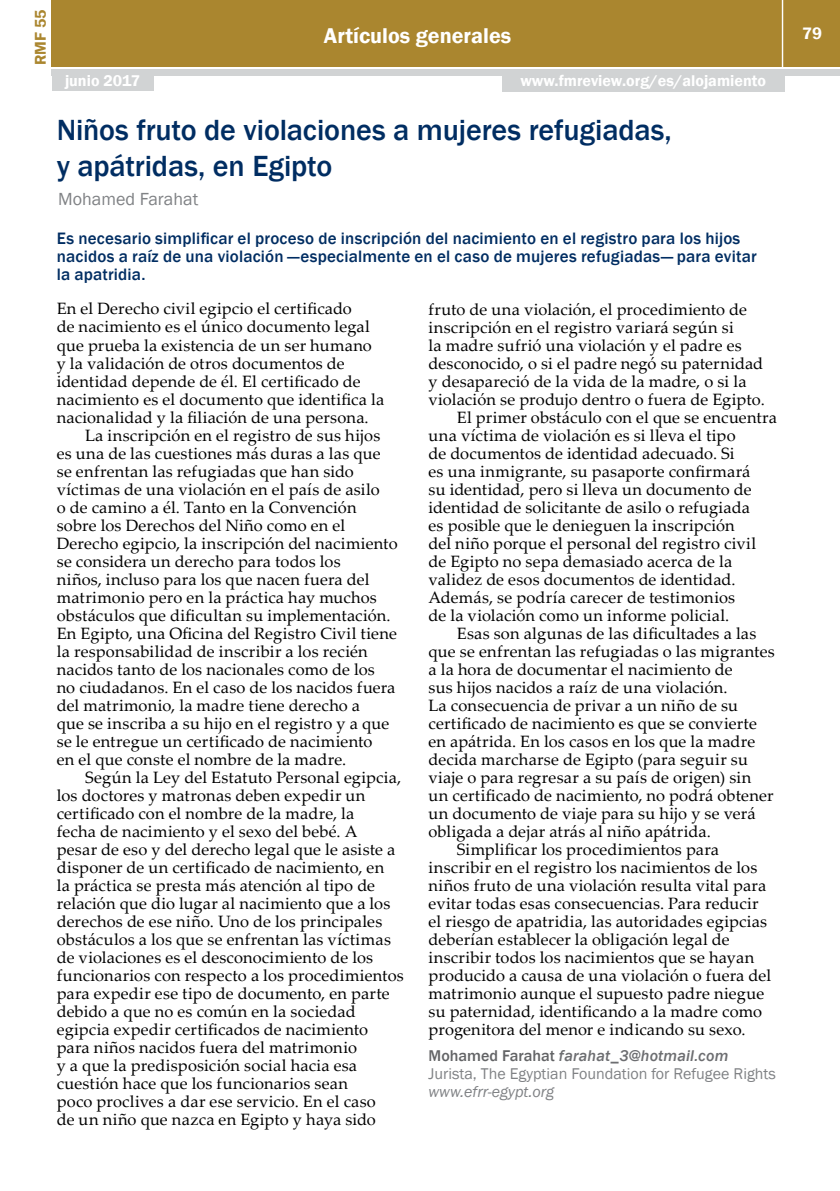
<style>
.page{position:relative;width:840px;height:1191px;background:#fff}
.page>*{position:absolute;margin:0;border:0;box-sizing:border-box;transform-origin:0 0}
.t1{font:500 30px/36px "Franklin Gothic";letter-spacing:-.005em;color:#002d62}
.t2{font:600 22px "Franklin Gothic";color:#fff}
.t3{font:18px "Franklin Gothic";color:#808285}
.t4{font:500 17px/18px "Franklin Gothic";letter-spacing:.01em;color:#002d62}
.t5{font:600 17px "Franklin Gothic";color:#fff}
.t6{font:16.4px "Palatino Linotype";letter-spacing:.01em;color:#000}
.t7{font:16px/18px "Franklin Gothic";color:#808285}
.t8{font:600 16px "Franklin Gothic";color:#fff}
.t9{font:italic 16px "Franklin Gothic";color:#808285}
.t10{font:600 16px "Franklin Gothic";color:#aa862f}
.s1{font-weight:500;color:#636466}
.s2{font-weight:500;font-style:italic;color:#6d6e71}
</style>
<div class="page">
<div style="left:52px;top:0;width:787px;height:66px;background:#aa862f"></div>
<div style="left:52px;top:69px;width:787px;height:6px;background:#d1d3d4"></div>
<hr style="left:781px;top:0;width:1px;height:68px;background:#fff">
<div style="left:52px;top:73px;width:101px;height:18px;background:#d1d3d4"></div>
<div style="left:501px;top:74px;width:283px;height:18px;background:#d1d3d4"></div>
<p class="t10" style="left:31px;top:65px;width:57px;rotate:-90deg">RMF 55</p>
<h2 class="t2" style="left:324px;top:22px;width:189px">Artículos generales</h2>
<p class="t8" style="left:65px;top:71px;width:77px">junio 2017</p>
<p class="t8" style="left:520px;top:71px;width:247px">www.fmreview.org/es/alojamiento</p>
<h1 class="t1" style="left:57px;top:112px;width:616px">Niños fruto de violaciones a mujeres refugiadas, y apátridas, en Egipto</h1>
<p class="t3" style="left:58px;top:188px;width:141px">Mohamed Farahat</p>
<p class="t4" style="left:57px;top:230px;width:701px">Es necesario simplificar el proceso de inscripción del nacimiento en el registro para los hijos nacidos a raíz de una violación —especialmente en el caso de mujeres refugiadas— para evitar la apatridia.</p>
<p class="t6" style="left:57px;top:297px;width:296px">En el Derecho civil egipcio el certificado</p>
<p class="t6" style="left:57px;top:315px;width:314px">de nacimiento es el único documento legal</p>
<p class="t6" style="left:57px;top:333px;width:316px">que prueba la existencia de un ser humano</p>
<p class="t6" style="left:57px;top:351px;width:289px">y la validación de otros documentos de</p>
<p class="t6" style="left:57px;top:369px;width:305px">identidad depende de él. El certificado de</p>
<p class="t6" style="left:57px;top:387px;width:329px">nacimiento es el documento que identifica la</p>
<p class="t6" style="left:57px;top:405px;width:313px">nacionalidad y la filiación de una persona.</p>
<p class="t6" style="left:85px;top:423px;width:296px">La inscripción en el registro de sus hijos</p>
<p class="t6" style="left:57px;top:441px;width:325px">es una de las cuestiones más duras a las que</p>
<p class="t6" style="left:57px;top:459px;width:298px">se enfrentan las refugiadas que han sido</p>
<p class="t6" style="left:57px;top:477px;width:324px">víctimas de una violación en el país de asilo</p>
<p class="t6" style="left:57px;top:495px;width:301px">o de camino a él. Tanto en la Convención</p>
<p class="t6" style="left:57px;top:513px;width:290px">sobre los Derechos del Niño como en el</p>
<p class="t6" style="left:57px;top:531px;width:342px">Derecho egipcio, la inscripción del nacimiento</p>
<p class="t6" style="left:57px;top:549px;width:285px">se considera un derecho para todos los</p>
<p class="t6" style="left:57px;top:567px;width:314px">niños, incluso para los que nacen fuera del</p>
<p class="t6" style="left:57px;top:585px;width:321px">matrimonio pero en la práctica hay muchos</p>
<p class="t6" style="left:57px;top:603px;width:335px">obstáculos que dificultan su implementación.</p>
<p class="t6" style="left:57px;top:621px;width:341px">En Egipto, una Oficina del Registro Civil tiene</p>
<p class="t6" style="left:57px;top:639px;width:312px">la responsabilidad de inscribir a los recién</p>
<p class="t6" style="left:57px;top:657px;width:319px">nacidos tanto de los nacionales como de los</p>
<p class="t6" style="left:57px;top:675px;width:340px">no ciudadanos. En el caso de los nacidos fuera</p>
<p class="t6" style="left:57px;top:693px;width:305px">del matrimonio, la madre tiene derecho a</p>
<p class="t6" style="left:57px;top:711px;width:334px">que se inscriba a su hijo en el registro y a que</p>
<p class="t6" style="left:57px;top:729px;width:317px">se le entregue un certificado de nacimiento</p>
<p class="t6" style="left:57px;top:747px;width:291px">en el que conste el nombre de la madre.</p>
<p class="t6" style="left:85px;top:765px;width:317px">Según la Ley del Estatuto Personal egipcia,</p>
<p class="t6" style="left:57px;top:783px;width:310px">los doctores y matronas deben expedir un</p>
<p class="t6" style="left:57px;top:801px;width:299px">certificado con el nombre de la madre, la</p>
<p class="t6" style="left:57px;top:819px;width:302px">fecha de nacimiento y el sexo del bebé. A</p>
<p class="t6" style="left:57px;top:837px;width:340px">pesar de eso y del derecho legal que le asiste a</p>
<p class="t6" style="left:57px;top:855px;width:329px">disponer de un certificado de nacimiento, en</p>
<p class="t6" style="left:57px;top:873px;width:320px">la práctica se presta más atención al tipo de</p>
<p class="t6" style="left:57px;top:891px;width:335px">relación que dio lugar al nacimiento que a los</p>
<p class="t6" style="left:57px;top:909px;width:327px">derechos de ese niño. Uno de los principales</p>
<p class="t6" style="left:57px;top:927px;width:335px">obstáculos a los que se enfrentan las víctimas</p>
<p class="t6" style="left:57px;top:945px;width:318px">de violaciones es el desconocimiento de los</p>
<p class="t6" style="left:57px;top:963px;width:348px">funcionarios con respecto a los procedimientos</p>
<p class="t6" style="left:57px;top:981px;width:334px">para expedir ese tipo de documento, en parte</p>
<p class="t6" style="left:57px;top:999px;width:300px">debido a que no es común en la sociedad</p>
<p class="t6" style="left:57px;top:1017px;width:313px">egipcia expedir certificados de nacimiento</p>
<p class="t6" style="left:57px;top:1035px;width:301px">para niños nacidos fuera del matrimonio</p>
<p class="t6" style="left:57px;top:1053px;width:302px">y a que la predisposición social hacia esa</p>
<p class="t6" style="left:57px;top:1071px;width:292px">cuestión hace que los funcionarios sean</p>
<p class="t6" style="left:57px;top:1089px;width:320px">poco proclives a dar ese servicio. En el caso</p>
<p class="t6" style="left:57px;top:1107px;width:320px">de un niño que nazca en Egipto y haya sido</p>
<p class="t6" style="left:428px;top:297px;width:320px">fruto de una violación, el procedimiento de</p>
<p class="t6" style="left:428px;top:315px;width:306px">inscripción en el registro variará según si</p>
<p class="t6" style="left:428px;top:333px;width:315px">la madre sufrió una violación y el padre es</p>
<p class="t6" style="left:428px;top:351px;width:336px">desconocido, o si el padre negó su paternidad</p>
<p class="t6" style="left:428px;top:369px;width:319px">y desapareció de la vida de la madre, o si la</p>
<p class="t6" style="left:428px;top:388px;width:337px">violación se produjo dentro o fuera de Egipto.</p>
<p class="t6" style="left:456px;top:406px;width:321px">El primer obstáculo con el que se encuentra</p>
<p class="t6" style="left:428px;top:424px;width:308px">una víctima de violación es si lleva el tipo</p>
<p class="t6" style="left:428px;top:442px;width:307px">de documentos de identidad adecuado. Si</p>
<p class="t6" style="left:428px;top:460px;width:323px">es una inmigrante, su pasaporte confirmará</p>
<p class="t6" style="left:428px;top:478px;width:324px">su identidad, pero si lleva un documento de</p>
<p class="t6" style="left:428px;top:496px;width:323px">identidad de solicitante de asilo o refugiada</p>
<p class="t6" style="left:428px;top:514px;width:307px">es posible que le denieguen la inscripción</p>
<p class="t6" style="left:428px;top:532px;width:329px">del niño porque el personal del registro civil</p>
<p class="t6" style="left:428px;top:550px;width:305px">de Egipto no sepa demasiado acerca de la</p>
<p class="t6" style="left:428px;top:568px;width:308px">validez de esos documentos de identidad.</p>
<p class="t6" style="left:428px;top:586px;width:308px">Además, se podría carecer de testimonios</p>
<p class="t6" style="left:428px;top:604px;width:302px">de la violación como un informe policial.</p>
<p class="t6" style="left:456px;top:622px;width:301px">Esas son algunas de las dificultades a las</p>
<p class="t6" style="left:428px;top:640px;width:347px">que se enfrentan las refugiadas o las migrantes</p>
<p class="t6" style="left:428px;top:658px;width:305px">a la hora de documentar el nacimiento de</p>
<p class="t6" style="left:428px;top:676px;width:300px">sus hijos nacidos a raíz de una violación.</p>
<p class="t6" style="left:428px;top:694px;width:311px">La consecuencia de privar a un niño de su</p>
<p class="t6" style="left:428px;top:712px;width:330px">certificado de nacimiento es que se convierte</p>
<p class="t6" style="left:428px;top:730px;width:328px">en apátrida. En los casos en los que la madre</p>
<p class="t6" style="left:428px;top:748px;width:321px">decida marcharse de Egipto (para seguir su</p>
<p class="t6" style="left:428px;top:766px;width:324px">viaje o para regresar a su país de origen) sin</p>
<p class="t6" style="left:428px;top:784px;width:346px">un certificado de nacimiento, no podrá obtener</p>
<p class="t6" style="left:428px;top:802px;width:328px">un documento de viaje para su hijo y se verá</p>
<p class="t6" style="left:428px;top:820px;width:284px">obligada a dejar atrás al niño apátrida.</p>
<p class="t6" style="left:456px;top:838px;width:263px">Simplificar los procedimientos para</p>
<p class="t6" style="left:428px;top:856px;width:330px">inscribir en el registro los nacimientos de los</p>
<p class="t6" style="left:428px;top:874px;width:339px">niños fruto de una violación resulta vital para</p>
<p class="t6" style="left:428px;top:892px;width:331px">evitar todas esas consecuencias. Para reducir</p>
<p class="t6" style="left:428px;top:910px;width:340px">el riesgo de apatridia, las autoridades egipcias</p>
<p class="t6" style="left:428px;top:928px;width:302px">deberían establecer la obligación legal de</p>
<p class="t6" style="left:428px;top:946px;width:327px">inscribir todos los nacimientos que se hayan</p>
<p class="t6" style="left:428px;top:964px;width:344px">producido a causa de una violación o fuera del</p>
<p class="t6" style="left:428px;top:982px;width:337px">matrimonio aunque el supuesto padre niegue</p>
<p class="t6" style="left:428px;top:1000px;width:335px">su paternidad, identificando a la madre como</p>
<p class="t6" style="left:428px;top:1018px;width:318px">progenitora del menor e indicando su sexo.</p>
<p class="t7" style="left:428px;top:1047px;width:348px"><span class="s1">Mohamed Farahat</span> <span class="s2">farahat_3@hotmail.com<br></span>Jurista, The Egyptian Foundation for Refugee Rights</p>
<p class="t9" style="left:428px;top:1082px;width:127px">www.efrr-egypt.org</p>
<p class="t5" style="left:801px;top:23px;width:21px">79</p>
</div>
